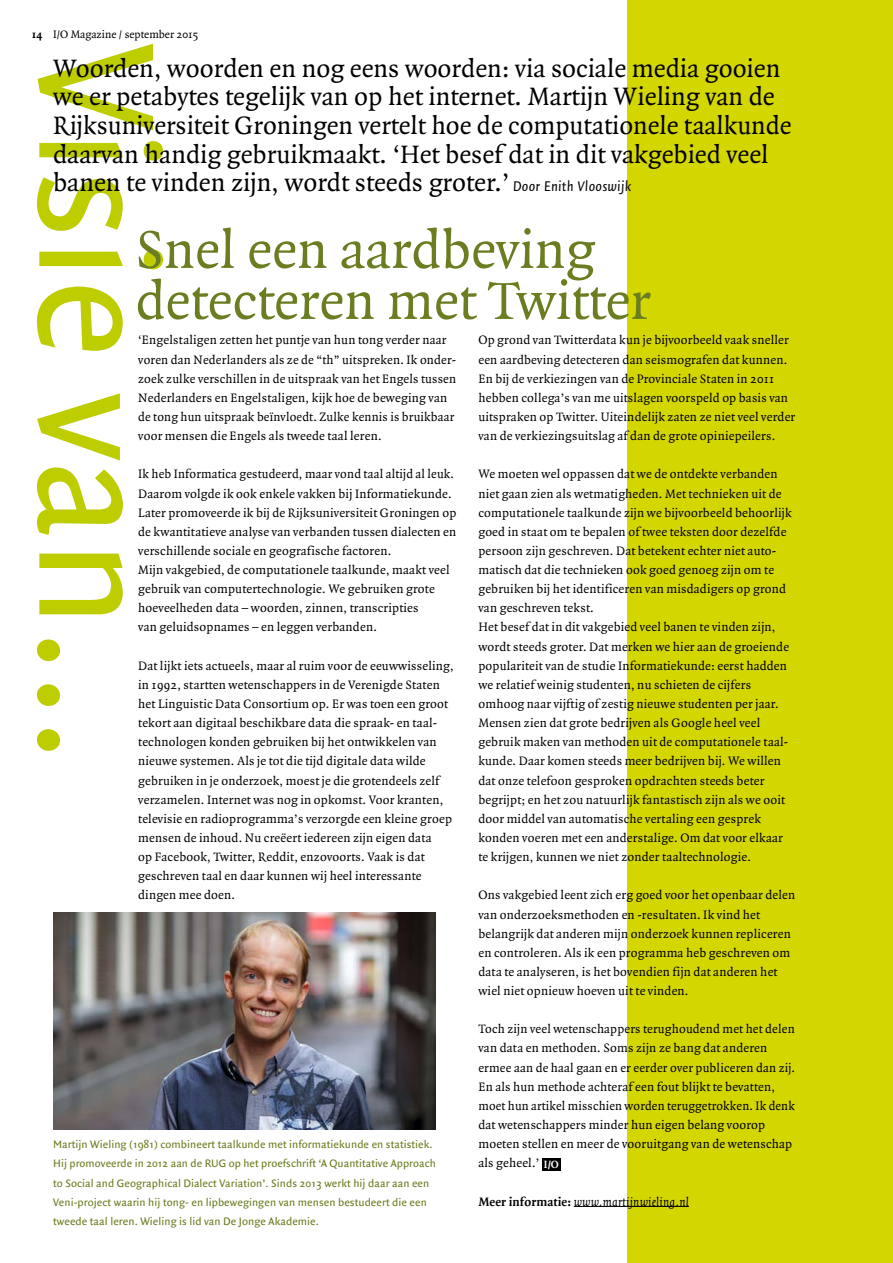
<style>
.page{position:relative;width:893px;height:1263px;background:#fff}
.page>*{position:absolute;margin:0;border:0;box-sizing:border-box;transform-origin:0 0}
.IO_InGesprekMet{font:177px "Quadraat Sans";color:#bdcd00;scale:.94 1}
.IO_Kop_44{font:57px/51px "Quadraat";color:#6a7d20}
.IO_Inleiding18{font:27px/28.7px "Quadraat";color:#000}
.IO_Plat{font:13.2px/19.2px "Quadraat";letter-spacing:.015em;color:#000}
.IO_Plat-2{font:italic 13.2px "Quadraat";letter-spacing:.015em;color:#000}
.IO_Kader_plat{font:11.7px/19.2px "Quadraat Sans";letter-spacing:.005em;color:#6a7d20}
.t1{font:11.7px "Quadraat";color:#000}
.t2{font:700 11.7px "Quadraat";color:#000}
.t3{font:700 11.25px "Quadraat";color:#fff}
.s1{font-family:"Quadraat Sans";font-style:italic;font-size:15px}
.s2{font-weight:700;font-style:normal}
</style>
<div class="page">
<img style="left:53px;top:912px;width:383px;height:217px">
<div style="left:627px;top:0;width:266px;height:1263px;background:#d4d600"></div>
<hr style="left:574px;top:1206px;width:115px;height:1px;background:#000">
<div style="left:543px;top:1158px;width:18px;height:12px;background:#000"></div>
<p class="t1" style="left:53px;top:28px;width:147px">I/O Magazine / september 2015</p>
<p class="t2" style="left:32px;top:29px;width:12px">14</p>
<p class="IO_InGesprekMet" style="left:198px;top:44px;width:765px;rotate:90deg">Visie van...</p>
<p class="IO_Inleiding18" style="left:53px;top:54px;width:740px">Woorden, woorden en nog eens woorden: via sociale media gooien we er petabytes tegelijk van op het internet. Martijn Wieling van de Rijksuniversiteit Groningen vertelt hoe de computationele taalkunde daarvan handig gebruikmaakt. ‘Het besef dat in dit vakgebied veel banen te vinden zijn, wordt steeds groter.’ <span class="s1">Door Enith Vlooswijk</span></p>
<p class="IO_Kop_44" style="left:135px;top:226px;width:517px">Snel een aardbeving detecteren met Twitter</p>
<p class="IO_Plat" style="left:138px;top:331px;width:319px">‘Engelstaligen zetten het puntje van hun tong verder naar voren dan Nederlanders als ze de “th” uitspreken. Ik onder&shy;zoek zulke verschillen in de uitspraak van het Engels tussen Nederlanders en Engelstaligen, kijk hoe de beweging van de tong hun uitspraak beïnvloedt. Zulke kennis is bruikbaar voor mensen die Engels als tweede taal leren.</p>
<p class="IO_Plat" style="left:138px;top:465px;width:320px">Ik heb Informatica gestudeerd, maar vond taal altijd al leuk.<br>Daarom volgde ik ook enkele vakken bij Informatiekunde.<br>Later promoveerde ik bij de Rijksuniversiteit Groningen op de kwantitatieve analyse van verbanden tussen dialecten en verschillende sociale en geografische factoren.</p>
<p class="IO_Plat" style="left:138px;top:561px;width:313px">Mijn vakgebied, de computationele taalkunde, maakt veel gebruik van computertechnologie. We gebruiken grote hoeveelheden data – woorden, zinnen, transcripties<br>van geluidsopnames – en leggen verbanden.</p>
<p class="IO_Plat" style="left:138px;top:656px;width:317px">Dat lijkt iets actueels, maar al ruim voor de eeuwwisseling, in 1992, startten wetenschappers in de Verenigde Staten het Linguistic Data Consortium op. Er was toen een groot tekort aan digitaal beschikbare data die spraak- en taal&shy;technologen konden gebruiken bij het ontwikkelen van nieuwe systemen. Als je tot die tijd digitale data wilde gebruiken in je onderzoek, moest je die grotendeels zelf verzamelen. Internet was nog in opkomst. Voor kranten, televisie en radioprogramma’s verzorgde een kleine groep mensen de inhoud. Nu creëert iedereen zijn eigen data<br>op Facebook, Twitter, Reddit, enzovoorts. Vaak is dat geschreven taal en daar kunnen wij heel interessante dingen mee doen.</p>
<p class="IO_Plat" style="left:478px;top:331px;width:318px">Op grond van Twitterdata kun je bijvoorbeeld vaak sneller een aardbeving detecteren dan seismografen dat kunnen.<br>En bij de verkiezingen van de Provinciale Staten in 2011 hebben collega’s van me uitslagen voorspeld op basis van uitspraken op Twitter. Uiteindelijk zaten ze niet veel verder van de verkiezingsuitslag af dan de grote opiniepeilers.</p>
<p class="IO_Plat" style="left:478px;top:465px;width:315px">We moeten wel oppassen dat we de ontdekte verbanden niet gaan zien als wetmatigheden. Met technieken uit de computationele taalkunde zijn we bijvoorbeeld behoorlijk goed in staat om te bepalen of twee teksten door dezelfde persoon zijn geschreven. Dat betekent echter niet auto&shy;matisch dat die technieken ook goed genoeg zijn om te gebruiken bij het identificeren van misdadigers op grond van geschreven tekst.</p>
<p class="IO_Plat" style="left:478px;top:618px;width:312px">Het besef dat in dit vakgebied veel banen te vinden zijn, wordt steeds groter. Dat merken we hier aan de groeiende populariteit van de studie Informatiekunde: eerst hadden we relatief weinig studenten, nu schieten de cijfers omhoog naar vijftig of zestig nieuwe studenten per jaar.<br>Mensen zien dat grote bedrijven als Google heel veel gebruik maken van methoden uit de computationele taal&shy;kunde. Daar komen steeds meer bedrijven bij. We willen dat onze telefoon gesproken opdrachten steeds beter begrijpt; en het zou natuurlijk fantastisch zijn als we ooit door middel van automatische vertaling een gesprek konden voeren met een anderstalige. Om dat voor elkaar te krijgen, kunnen we niet zonder taaltechnologie.</p>
<p class="IO_Plat" style="left:478px;top:886px;width:318px">Ons vakgebied leent zich erg goed voor het openbaar delen van onderzoeksmethoden en -resultaten. Ik vind het belangrijk dat anderen mijn onderzoek kunnen repliceren en controleren. Als ik een programma heb geschreven om data te analyseren, is het bovendien fijn dat anderen het wiel niet opnieuw hoeven uit te vinden.</p>
<p class="IO_Plat" style="left:478px;top:1020px;width:318px">Toch zijn veel wetenschappers terughoudend met het delen van data en methoden. Soms zijn ze bang dat anderen ermee aan de haal gaan en er eerder over publiceren dan zij.<br>En als hun methode achteraf een fout blijkt te bevatten, moet hun artikel misschien worden teruggetrokken. Ik denk dat wetenschappers minder hun eigen belang voorop moeten stellen en meer de vooruitgang van de wetenschap als geheel.’</p>
<p class="IO_Kader_plat" style="left:53px;top:1135px;width:384px">Martijn Wieling (1981) combineert taalkunde met informatiekunde en statistiek.<br>Hij promoveerde in 2012 aan de RUG op het proefschrift ‘A Quantitative Approach to Social and Geographical Dialect Variation’. Sinds 2013 werkt hij daar aan een Veni-project waarin hij tong- en lipbewegingen van mensen bestudeert die een tweede taal leren. Wieling is lid van De Jonge Akademie.</p>
<p class="t3" style="left:544px;top:1158px;width:16px">I/O</p>
<p class="IO_Plat-2" style="left:478px;top:1194px;width:212px"><span class="s2">Meer informatie:</span> www.martijnwieling.nl</p>
</div>
